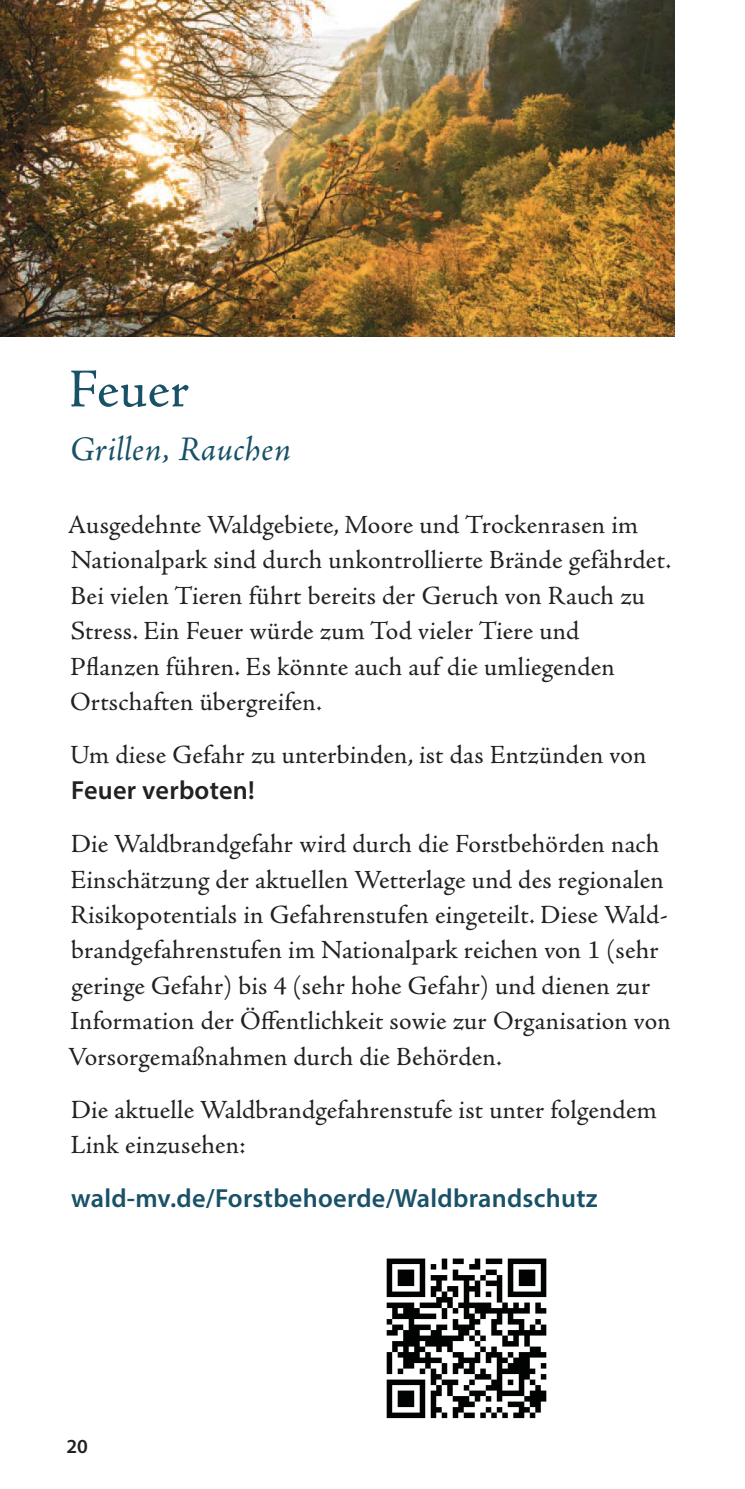
<style>
.page{position:relative;width:745px;height:1489px;background:#fff}
.page>*{position:absolute;margin:0;border:0;box-sizing:border-box;transform-origin:0 0}
.t1{font:55px "Adobe Jenson Pro";letter-spacing:.01em;color:#185168}
.t2{font:italic 35px "Adobe Jenson Pro";letter-spacing:.005em;color:#185168}
.t3{font:26.25px/35.5px "Adobe Jenson Pro";letter-spacing:.01em;color:#232021}
.t4{font:600 26.25px "Myriad Pro";letter-spacing:.01em;color:#185168}
.t5{font:600 26.25px "Myriad Pro";letter-spacing:.01em;color:#232021}
.t6{font:600 20px "Myriad Pro";color:#232021}
</style>
<div class="page">
<img style="left:0;top:0;width:673px;height:337px">
<svg style="left:386px;top:1258px;width:160px;height:159px"></svg>
<h1 class="t1" style="left:68px;top:358px;width:122px">Feuer</h1>
<h2 class="t2" style="left:70px;top:429px;width:222px">Grillen, Rauchen</h2>
<p class="t3" style="left:68px;top:507px;width:604px">Ausgedehnte Waldgebiete, Moore und Trockenrasen im Nationalpark sind durch unkontrollierte Brände gefährdet.<br>Bei vielen Tieren führt bereits der Geruch von Rauch zu Stress. Ein Feuer würde zum Tod vieler Tiere und Pflanzen führen. Es könnte auch auf die umliegenden Ortschaften übergreifen.</p>
<p class="t3" style="left:70px;top:738px;width:577px">Um diese Gefahr zu unterbinden, ist das Entzünden von</p>
<p class="t5" style="left:71px;top:773px;width:185px">Feuer verboten!</p>
<p class="t3" style="left:68px;top:826px;width:604px">Die Waldbrandgefahr wird durch die Forstbehörden nach Einschätzung der aktuellen Wetterlage und des regionalen Risikopotentials in Gefahrenstufen eingeteilt. Diese Wald&shy;brandgefahrenstufen im Nationalpark reichen von 1 (sehr geringe Gefahr) bis 4 (sehr hohe Gefahr) und dienen zur Information der Öffentlichkeit sowie zur Organisation von Vorsorgemaßnahmen durch die Behörden.</p>
<p class="t3" style="left:70px;top:1092px;width:587px">Die aktuelle Waldbrandgefahrenstufe ist unter folgendem<br>Link einzusehen:</p>
<p class="t4" style="left:71px;top:1180px;width:528px">wald-mv.de/Forstbehoerde/Waldbrandschutz</p>
<p class="t6" style="left:66px;top:1433px;width:23px">20</p>
</div>
